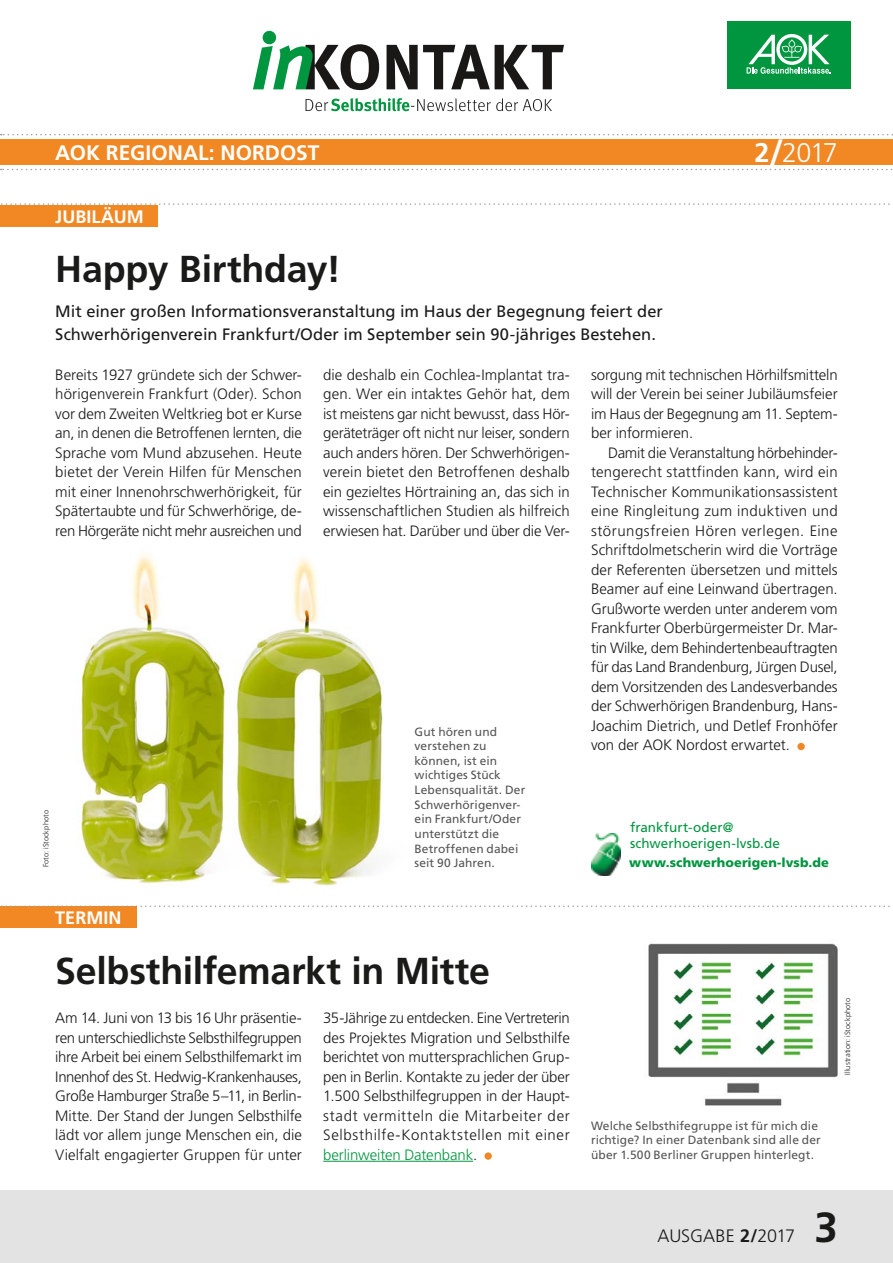
<style>
.page{position:relative;width:893px;height:1263px;background:#fff}
.page>*{position:absolute;margin:0;border:0;box-sizing:border-box;transform-origin:0 0}
.t1{font:700 42px "Frutiger LT";color:#1a1a18}
.h2_Head_B_22_25pt_mittel{font:700 37.5px "Frutiger LT";letter-spacing:-.005em;color:#1a1a18}
.t2{font:300 27px "Frutiger LT";color:#fff}
.t3{font:700 21px "Frutiger LT";color:#fff}
.h1_xx_RUBRIK_xx{font:700 18px "Frutiger LT";letter-spacing:.005em;color:#fff}
.t4{font:300 18px "Frutiger LT";letter-spacing:-.005em;color:#1a1a18}
.P_Vorspann_B_Head_B_mittel{font:16.5px/22.5px "Frutiger LT";color:#1a1a18}
.P_copy_BLOCK_oE{font:300 15px/19.5px "Frutiger LT";letter-spacing:-.005em;color:#1a1a18;text-align:justify}
.P_2_Mail_grün{font:13.5px/15.6px "Frutiger LT";letter-spacing:.005em;color:#00963f}
.P_3_Web_grün_bold{font:900 12.75px "Frutiger LT";letter-spacing:.01em;color:#00963f}
.P_BU{font:12px/14.7px "Frutiger LT";letter-spacing:.005em;color:#565656}
.t5{font:300 7.5px "Frutiger LT";letter-spacing:.01em;color:#1a1a18}
.s1{font-weight:700}
.s2{font-weight:700;font-size:36px}
.s3{color:#00963f}
</style>
<div class="page">
<div style="left:0;top:1191px;width:893px;height:72px;background:#e3e3e3"></div>
<svg style="left:1px;top:169px;width:892px;height:1px"></svg>
<div style="left:0;top:139px;width:893px;height:26px;background:#f18824"></div>
<svg style="left:1px;top:134px;width:892px;height:1px"></svg>
<div style="left:727px;top:21px;width:123px;height:68px;background:#00963f"></div>
<svg style="left:747px;top:34px;width:84px;height:40px"></svg>
<svg style="left:306px;top:98px;width:246px;height:13px"></svg>
<svg style="left:253px;top:31px;width:311px;height:60px"></svg>
<img style="left:80px;top:552px;width:303px;height:334px">
<hr style="left:323px;top:1161px;width:150px;height:1px;background:#00963f">
<div style="left:485px;top:1152px;width:7px;height:8px;background:#f18824;border-radius:50%"></div>
<div style="left:797px;top:743px;width:8px;height:7px;background:#f18824;border-radius:50%"></div>
<div style="left:0;top:906px;width:136px;height:22px;background:#f18824"></div>
<div style="left:0;top:205px;width:157px;height:21px;background:#f18824"></div>
<svg style="left:1px;top:905px;width:889px;height:2px"></svg>
<svg style="left:1px;top:203px;width:889px;height:2px"></svg>
<img style="left:648px;top:943px;width:190px;height:162px">
<img style="left:591px;top:833px;width:29px;height:43px">
<h3 class="t3" style="left:55px;top:141px;width:266px">AOK REGIONAL: NORDOST</h3>
<h3 class="t2" style="left:754px;top:137px;width:85px"><span class="s1">2</span><span class="s2">/</span>2017</h3>
<h1 class="h1_xx_RUBRIK_xx" style="left:55px;top:206px;width:90px">JUBILÄUM</h1>
<h2 class="h2_Head_B_22_25pt_mittel" style="left:55px;top:247px;width:287px">Happy Birthday!</h2>
<p class="P_Vorspann_B_Head_B_mittel" style="left:55px;top:300px;width:609px">Mit einer großen Informationsveranstaltung im Haus der Begegnung feiert der<br>Schwerhörigenverein Frankfurt/Oder im September sein 90-jähriges Bestehen.</p>
<p class="P_copy_BLOCK_oE" style="left:55px;top:365px;width:248px">Bereits 1927 gründete sich der Schwer&shy;hörigenverein Frankfurt (Oder). Schon vor dem Zweiten Weltkrieg bot er Kurse an, in denen die Betroffenen lernten, die Sprache vom Mund abzusehen. Heute bietet der Verein Hilfen für Menschen mit einer Innenohrschwerhörigkeit, für Spätertaubte und für Schwerhörige, de&shy;ren Hörgeräte nicht mehr ausreichen und</p>
<p class="P_copy_BLOCK_oE" style="left:323px;top:365px;width:248px">die deshalb ein Cochlea-Implantat tra&shy;gen. Wer ein intaktes Gehör hat, dem ist meistens gar nicht bewusst, dass Hör&shy;geräteträger oft nicht nur leiser, sondern auch anders hören. Der Schwerhörigen&shy;verein bietet den Betroffenen deshalb ein gezieltes Hörtraining an, das sich in wissenschaftlichen Studien als hilfreich erwiesen hat. Darüber und über die Ver-</p>
<p class="P_copy_BLOCK_oE" style="left:591px;top:365px;width:248px">sorgung mit technischen Hörhilfsmitteln will der Verein bei seiner Jubiläumsfeier im Haus der Begegnung am 11. Septem&shy;ber informieren.</p>
<p class="P_copy_BLOCK_oE" style="left:591px;top:443px;width:248px;text-indent:17px">Damit die Veranstaltung hörbehinder&shy;tengerecht stattfinden kann, wird ein Technischer Kommunikationsassistent eine Ringleitung zum induktiven und störungsfreien Hören verlegen. Eine Schriftdolmetscherin wird die Vorträge der Referenten übersetzen und mittels Beamer auf eine Leinwand übertragen.<br>Grußworte werden unter anderem vom Frankfurter Oberbürgermeister Dr. Mar&shy;tin Wilke, dem Behindertenbeauftragten für das Land Brandenburg, Jürgen Dusel, dem Vorsitzenden des Landesverbandes der Schwerhörigen Brandenburg, Hans-Joachim Dietrich, und Detlef Fronhöfer von der AOK Nordost erwartet.</p>
<p class="P_BU" style="left:415px;top:724px;width:112px">Gut hören und verstehen zu können, ist ein wichtiges Stück<br>Lebensqualität. Der<br>Schwerhörigenver&shy;ein Frankfurt/Oder unterstützt die<br>Betroffenen dabei seit 90 Jahren.</p>
<p class="t5" style="left:42px;top:867px;width:58px;rotate:-90deg">Foto: iStockphoto</p>
<p class="P_2_Mail_grün" style="left:630px;top:820px;width:151px">frankfurt-oder@ schwerhoerigen-lvsb.de</p>
<p class="P_3_Web_grün_bold" style="left:629px;top:855px;width:201px">www.schwerhoerigen-lvsb.de</p>
<h1 class="h1_xx_RUBRIK_xx" style="left:55px;top:907px;width:68px">TERMIN</h1>
<h2 class="h2_Head_B_22_25pt_mittel" style="left:55px;top:949px;width:436px">Selbsthilfemarkt in Mitte</h2>
<p class="P_copy_BLOCK_oE" style="left:55px;top:1008px;width:248px">Am 14. Juni von 13 bis 16 Uhr präsentie&shy;ren unterschiedlichste Selbsthilfegruppen ihre Arbeit bei einem Selbsthilfemarkt im Innenhof des St. Hedwig-Krankenhauses, Große Hamburger Straße 5–11, in Berlin-Mitte. Der Stand der Jungen Selbsthilfe lädt vor allem junge Menschen ein, die Vielfalt engagierter Gruppen für unter</p>
<p class="P_copy_BLOCK_oE" style="left:323px;top:1008px;width:248px">35-Jährige zu entdecken. Eine Vertreterin des Projektes Migration und Selbsthilfe berichtet von muttersprachlichen Grup&shy;pen in Berlin. Kontakte zu jeder der über 1.500 Selbsthilfegruppen in der Haupt&shy;stadt vermitteln die Mitarbeiter der Selbsthilfe-Kontaktstellen mit einer <span class="s3">berlinweiten Datenbank</span>.</p>
<p class="P_BU" style="left:591px;top:1118px;width:231px">Welche Selbsthifegruppe ist für mich die richtige? In einer Datenbank sind alle der über 1.500 Berliner Gruppen hinterlegt.</p>
<p class="t5" style="left:843px;top:1075px;width:78px;rotate:-90deg">Illustration: iStockphoto</p>
<p class="t4" style="left:658px;top:1225px;width:139px">AUSGABE <span class="s1">2/</span>2017</p>
<h1 class="t1" style="left:814px;top:1202px;width:25px">3</h1>
</div>
